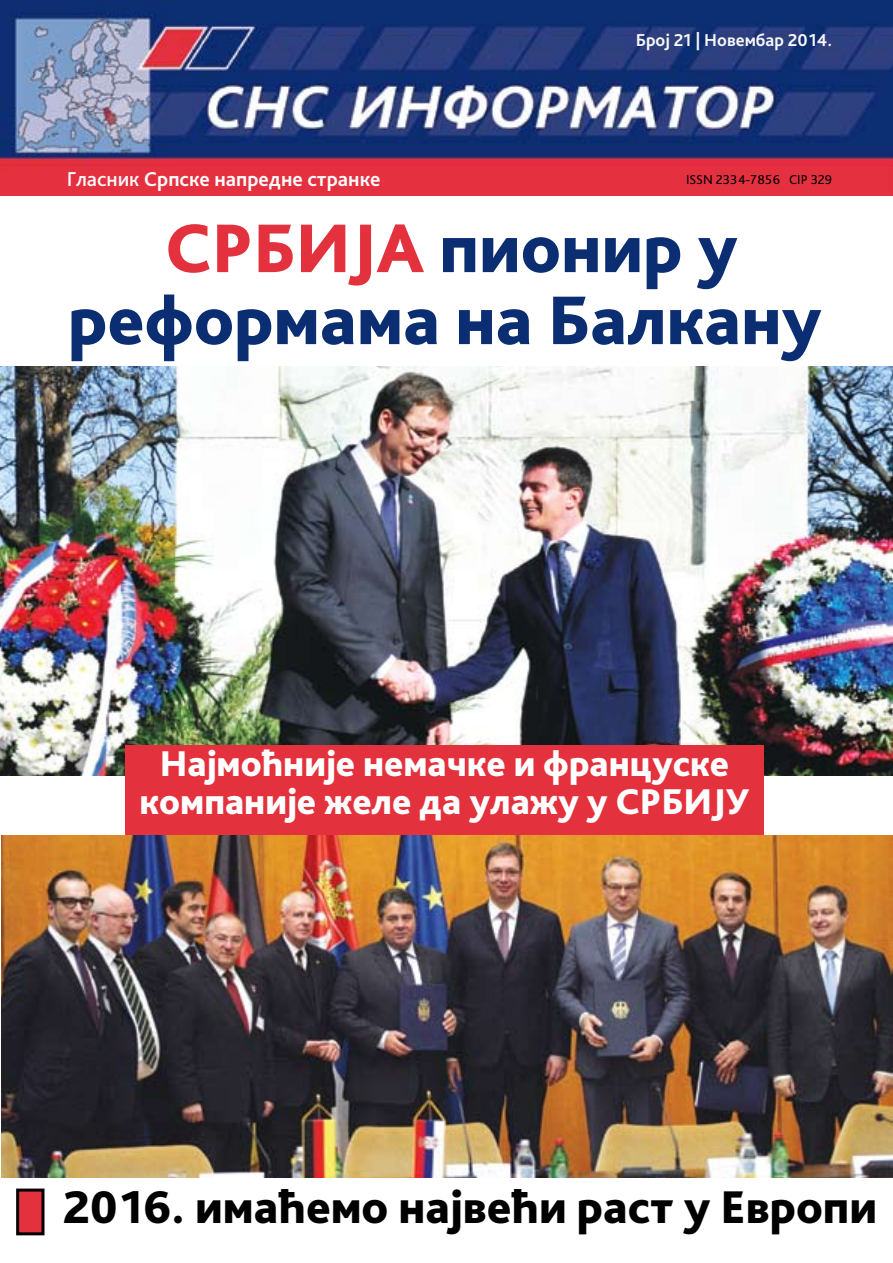
<style>
.page{position:relative;width:893px;height:1263px;background:#fff}
.page>*{position:absolute;margin:0;border:0;box-sizing:border-box;transform-origin:0 0}
.t1{font:800 72px/72px "Bliss Pro";color:#0b2d72;text-align:center}
.t2{font:800 48px "Bliss Pro";color:#000}
.t3{font:800 37.5px/37.5px "Bliss Pro";color:#fff;text-align:center}
.t4{font:700 21px "Bliss Pro";color:#fafbfb}
.t5{font:700 18px "Bliss Pro";color:#f8f8f9}
.t6{font:13.5px "Bliss Pro";color:#000}
.s1{font-weight:500}
.s2{color:#e3323d}
</style>
<div class="page">
<img style="left:1px;top:0;width:892px;height:196px">
<img style="left:0;top:367px;width:893px;height:408px">
<img style="left:2px;top:836px;width:890px;height:341px">
<div style="left:125px;top:745px;width:639px;height:90px;background:#e3323d"></div>
<div style="left:18px;top:1190px;width:25px;height:44px;background:#e3323d"></div>
<div style="left:16px;top:1188px;width:29px;height:47px;border:3px solid #000"></div>
<p class="t5" style="left:636px;top:29px;width:198px">Број 21 | Новембар 2014.</p>
<p class="t4" style="left:67px;top:166px;width:315px"><span class="s1">Гласник</span> Српске напредне странке</p>
<p class="t6" style="left:686px;top:171px;width:148px">ISSN 2334-7856 CIP 329</p>
<h1 class="t1" style="left:68px;top:210px;width:755px"><span class="s2">Србија</span> пионир у реформама на Балкану</h1>
<p class="t3" style="left:140px;top:744px;width:611px">Најмоћније немачке и француске компаније желе да улажу у Србију</p>
<p class="t2" style="left:63px;top:1177px;width:816px">2016. имаћемо највећи раст у Европи</p>
</div>
